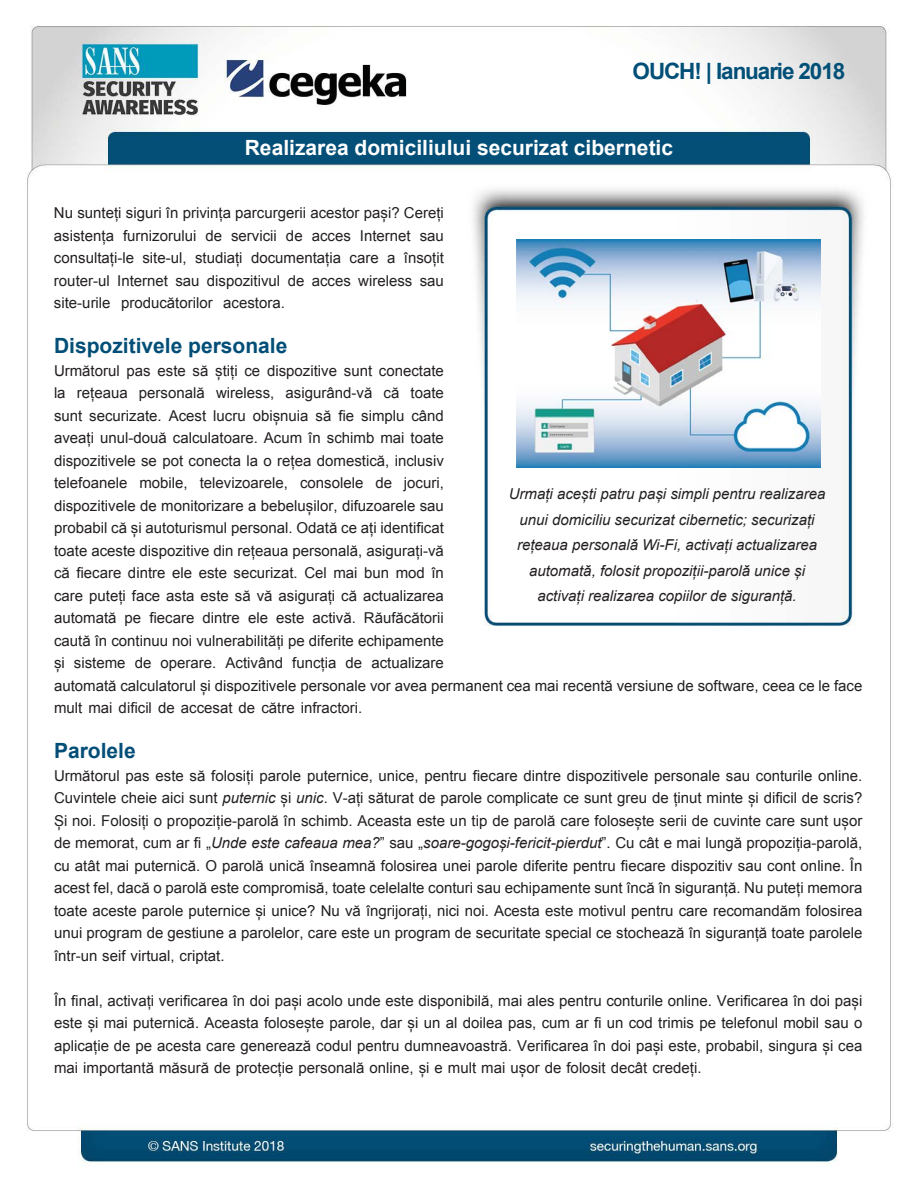
<style>
.page{position:relative;width:918px;height:1188px;background:#fff}
.page>*{position:absolute;margin:0;border:0;box-sizing:border-box;transform-origin:0 0}
.t1{font:700 22.5px "Arial";letter-spacing:-.05em;color:#004f77}
.t2{font:700 21px "Arial";color:#fff}
.MainText{font:700 21px "Arial";color:#024e77}
.MainText-2{font:15px/22.5px "Arial";color:#231f20;text-align:justify}
.t3{font:italic 15px/25.5px "Arial";color:#231f20;text-align:center}
.s1{font-style:italic}
</style>
<div class="page">
<img style="left:26px;top:25px;width:865px;height:1139px">
<img style="left:516px;top:239px;width:304px;height:228px">
<h1 class="t1" style="left:633px;top:56px;width:214px">OUCH! | Ianuarie 2018</h1>
<h2 class="t2" style="left:245px;top:134px;width:430px">Realizarea domiciliului securizat cibernetic</h2>
<p class="MainText-2" style="left:54px;top:202px;width:391px;text-align:right">Nu sunteți siguri în privința parcurgerii acestor pași? Cereți sau</p>
<p class="MainText-2" style="left:123px;top:224px;width:75px">furnizorului</p>
<p class="MainText-2" style="left:54px;top:224px;width:62px">asistența</p>
<p class="MainText-2" style="left:205px;top:224px;width:18px">de</p>
<p class="MainText-2" style="left:231px;top:224px;width:47px">servicii</p>
<p class="MainText-2" style="left:286px;top:224px;width:18px">de</p>
<p class="MainText-2" style="left:360px;top:224px;width:52px">Internet</p>
<p class="MainText-2" style="left:312px;top:224px;width:41px">acces</p>
<p class="MainText-2" style="left:54px;top:247px;width:82px">consultați l e-</p>
<p class="MainText-2" style="left:142px;top:247px;width:46px">site-ul,</p>
<p class="MainText-2" style="left:195px;top:247px;width:49px">studiați</p>
<p class="MainText-2" style="left:251px;top:247px;width:92px">documentația</p>
<p class="MainText-2" style="left:350px;top:247px;width:31px">care</p>
<p class="MainText-2" style="left:387px;top:247px;width:10px">a</p>
<p class="MainText-2" style="left:404px;top:247px;width:42px">însoțit</p>
<p class="MainText-2" style="left:54px;top:269px;width:57px">router-ul</p>
<p class="MainText-2" style="left:117px;top:269px;width:52px">Internet</p>
<p class="MainText-2" style="left:175px;top:269px;width:26px">sau</p>
<p class="MainText-2" style="left:207px;top:269px;width:75px">dispozitivul</p>
<p class="MainText-2" style="left:288px;top:269px;width:18px">de</p>
<p class="MainText-2" style="left:54px;top:292px;width:58px">site-urile</p>
<p class="MainText" style="left:54px;top:332px;width:235px">Dispozitivele personale</p>
<p class="MainText-2" style="left:121px;top:292px;width:93px">producătorilor</p>
<p class="MainText-2" style="left:223px;top:292px;width:63px">acestora.</p>
<p class="MainText-2" style="left:358px;top:269px;width:56px">wireless</p>
<p class="MainText-2" style="left:312px;top:269px;width:41px">acces</p>
<p class="MainText-2" style="left:420px;top:269px;width:26px">sau</p>
<p class="MainText-2" style="left:54px;top:359px;width:67px">Următorul</p>
<p class="MainText-2" style="left:215px;top:359px;width:24px">știți</p>
<p class="MainText-2" style="left:193px;top:359px;width:17px">să</p>
<p class="MainText-2" style="left:158px;top:359px;width:30px">este</p>
<p class="MainText-2" style="left:127px;top:359px;width:26px">pas</p>
<p class="MainText-2" style="left:267px;top:359px;width:72px">dispozitive</p>
<p class="MainText-2" style="left:344px;top:359px;width:30px">sunt</p>
<p class="MainText-2" style="left:379px;top:359px;width:67px">conectate</p>
<p class="MainText-2" style="left:244px;top:359px;width:17px">ce</p>
<p class="MainText-2" style="left:54px;top:382px;width:13px">la</p>
<p class="MainText-2" style="left:77px;top:382px;width:52px">rețeaua</p>
<p class="MainText-2" style="left:139px;top:382px;width:67px">personală</p>
<p class="MainText-2" style="left:216px;top:382px;width:60px">wireless,</p>
<p class="MainText-2" style="left:286px;top:382px;width:88px">asigurând-vă</p>
<p class="MainText-2" style="left:384px;top:382px;width:17px">că</p>
<p class="MainText-2" style="left:411px;top:382px;width:35px">toate</p>
<p class="MainText-2" style="left:338px;top:404px;width:17px">fie</p>
<p class="MainText-2" style="left:411px;top:404px;width:34px">când</p>
<p class="MainText-2" style="left:89px;top:404px;width:74px">securizate.</p>
<p class="MainText-2" style="left:169px;top:404px;width:39px">Acest</p>
<p class="MainText-2" style="left:213px;top:404px;width:34px">lucru</p>
<p class="MainText-2" style="left:253px;top:404px;width:57px">obișnuia</p>
<p class="MainText-2" style="left:361px;top:404px;width:45px">simplu</p>
<p class="MainText-2" style="left:316px;top:404px;width:17px">să</p>
<p class="MainText-2" style="left:54px;top:404px;width:30px">sunt</p>
<p class="MainText-2" style="left:54px;top:427px;width:391px">aveați unul-două calculatoare. Acum în schimb mai toate</p>
<p class="MainText-2" style="left:54px;top:449px;width:391px">dispozitivele se pot conecta la o rețea domestică, inclusiv</p>
<p class="MainText-2" style="left:404px;top:472px;width:42px">jocuri,</p>
<p class="MainText-2" style="left:54px;top:472px;width:75px">telefoanele</p>
<p class="MainText-2" style="left:54px;top:494px;width:391px">dispozitivele de monitorizare a bebelușilor, difuzoarele sau</p>
<p class="MainText-2" style="left:54px;top:517px;width:391px">probabil că și autoturismul personal. Odată ce ați identificat</p>
<p class="MainText-2" style="left:54px;top:539px;width:391px">toate aceste dispozitive din rețeaua personală, asigurați-vă</p>
<p class="MainText-2" style="left:54px;top:562px;width:391px">că fiecare dintre ele este securizat. Cel mai bun mod în</p>
<p class="MainText-2" style="left:54px;top:584px;width:391px">care puteți face asta este să vă asigurați că actualizarea</p>
<p class="MainText-2" style="left:364px;top:607px;width:82px">Răufăcătorii</p>
<p class="MainText-2" style="left:139px;top:472px;width:50px">mobile,</p>
<p class="MainText-2" style="left:200px;top:472px;width:90px">televizoarele,</p>
<p class="MainText-2" style="left:300px;top:472px;width:65px">consolele</p>
<p class="MainText-2" style="left:375px;top:472px;width:18px">de</p>
<p class="t3" style="left:509px;top:481px;width:318px">Urmați acești patru pași simpli pentru realizarea unui domiciliu securizat cibernetic; securizați rețeaua personală Wi-Fi, activați actualizarea automată, folosit propoziții-parolă unice și activați realizarea copiilor de siguranță.</p>
<p class="MainText-2" style="left:149px;top:607px;width:47px">fiecare</p>
<p class="MainText-2" style="left:202px;top:607px;width:39px">dintre</p>
<p class="MainText-2" style="left:248px;top:607px;width:22px">ele</p>
<p class="MainText-2" style="left:313px;top:607px;width:45px">activă.</p>
<p class="MainText-2" style="left:54px;top:607px;width:64px">automată</p>
<p class="MainText-2" style="left:54px;top:629px;width:391px">caută în continuu noi vulnerabilități pe diferite echipamente</p>
<p class="MainText-2" style="left:371px;top:652px;width:74px">actualizare</p>
<p class="MainText-2" style="left:276px;top:607px;width:30px">este</p>
<p class="MainText-2" style="left:125px;top:607px;width:18px">pe</p>
<p class="MainText-2" style="left:292px;top:652px;width:46px">funcția</p>
<p class="MainText-2" style="left:226px;top:652px;width:59px">Activând</p>
<p class="MainText-2" style="left:54px;top:652px;width:810px;text-align:left">și<br>automată calculatorul și dispozitivele personale vor avea permanent cea mai recentă versiune de software, ceea ce le face mult mai dificil de accesat de către infractori.</p>
<p class="MainText" style="left:54px;top:737px;width:83px">Parolele</p>
<p class="MainText-2" style="left:54px;top:764px;width:810px">Următorul pas este să folosiți parole puternice, unice, pentru fiecare dintre dispozitivele personale sau conturile online.<br>Cuvintele cheie aici sunt <span class="s1">puternic</span> și <span class="s1">unic</span> V. -ați săturat de parole complicate ce sunt greu de ținut minte și dificil de scris?<br>Și noi. Folosiți o propoziție-parolă în schimb. Aceasta este un tip de parolă care folosește serii de cuvinte care sunt ușor de memorat, cum ar fi „<span class="s1">Unde este cafeaua mea?</span>” sau „<span class="s1">soare-gogoși-fericit-pierdut</span> .” Cu cât e mai lungă propoziția-parolă, cu atât mai puternică O. parolă unică înseamnă folosirea unei parole diferite pentru fiecare dispozitiv sau cont online. În acest fel, dacă o parolă este compromisă, toate celelalte conturi sau echipamente sunt încă în siguranță. Nu puteți memora toate aceste parole puternice și unice? Nu vă îngrijorați, nici noi. Acesta este motivul pentru care recomandăm folosirea unui program de gestiune a parolelor, care este un program de securitate special ce stochează în siguranță toate parolele într-un seif virtual, criptat.</p>
<p class="MainText-2" style="left:54px;top:989px;width:810px">În final, activați verificarea în doi pași acolo unde este disponibilă, mai ales pentru conturile online. Verificarea în doi pași este și mai puternică. Aceasta folosește parole, dar și un al doilea pas, cum ar fi un cod trimis pe telefonul mobil sau o aplicație de pe acesta care generează codul pentru dumneavoastră. Verificarea în doi pași este, probabil, singura și cea mai importantă măsură de protecție personală online, și e mult mai ușor de folosit decât credeți.</p>
<p class="MainText-2" style="left:74px;top:652px;width:53px">sisteme</p>
<p class="MainText-2" style="left:135px;top:652px;width:18px">de</p>
<p class="MainText-2" style="left:346px;top:652px;width:18px">de</p>
<p class="MainText-2" style="left:161px;top:652px;width:57px">operare.</p>
</div>
